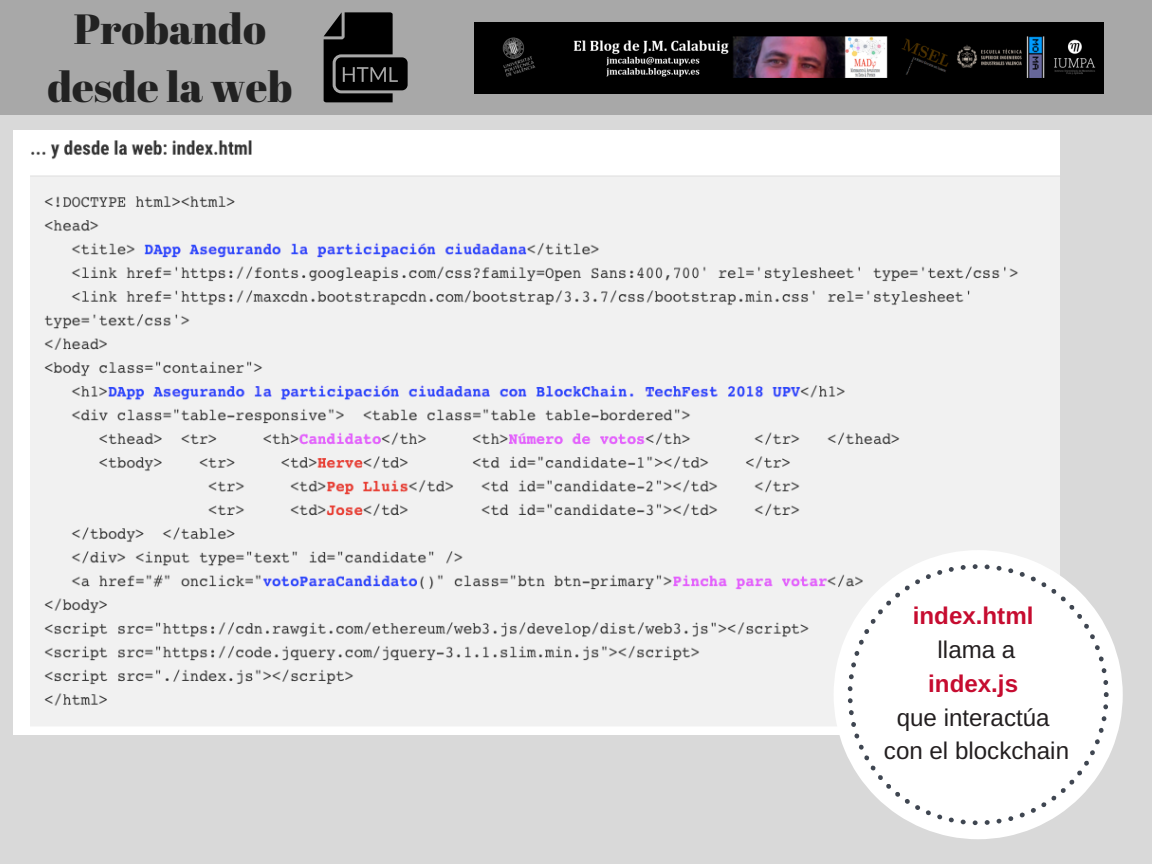
<style>
.page{position:relative;width:1152px;height:864px;background:#d9d9d9}
.page>*{position:absolute;margin:0;border:0;box-sizing:border-box;transform-origin:0 0}
.t1{font:42.3px/58.5px "Abril Fatface";color:#222;text-align:center}
.t2{font:24.15px/33.8px "Arimo";color:#231f20;text-align:center}
.t3{font:700 24.15px "Arimo";color:#c60c30}
</style>
<div class="page">
<div style="left:0;top:0;width:1152px;height:115px;background:#a8a8a8"></div>
<img style="left:14px;top:130px;width:1046px;height:605px">
<svg style="left:834px;top:550px;width:289px;height:289px"></svg>
<svg style="left:848px;top:564px;width:261px;height:261px;background:#f8f8f8"></svg>
<svg style="left:324px;top:12px;width:84px;height:90px"></svg>
<img style="left:475px;top:22px;width:629px;height:71px">
<h1 class="t1" style="left:47px;top:-2px;width:247px">Probando desde la web</h1>
<p class="t3" style="left:913px;top:603px;width:122px">index.html</p>
<p class="t2" style="left:938px;top:633px;width:79px">llama a</p>
<p class="t3" style="left:928px;top:670px;width:91px">index.js</p>
<p class="t2" style="left:884px;top:700px;width:187px">que interactúa con el blockchain</p>
</div>
